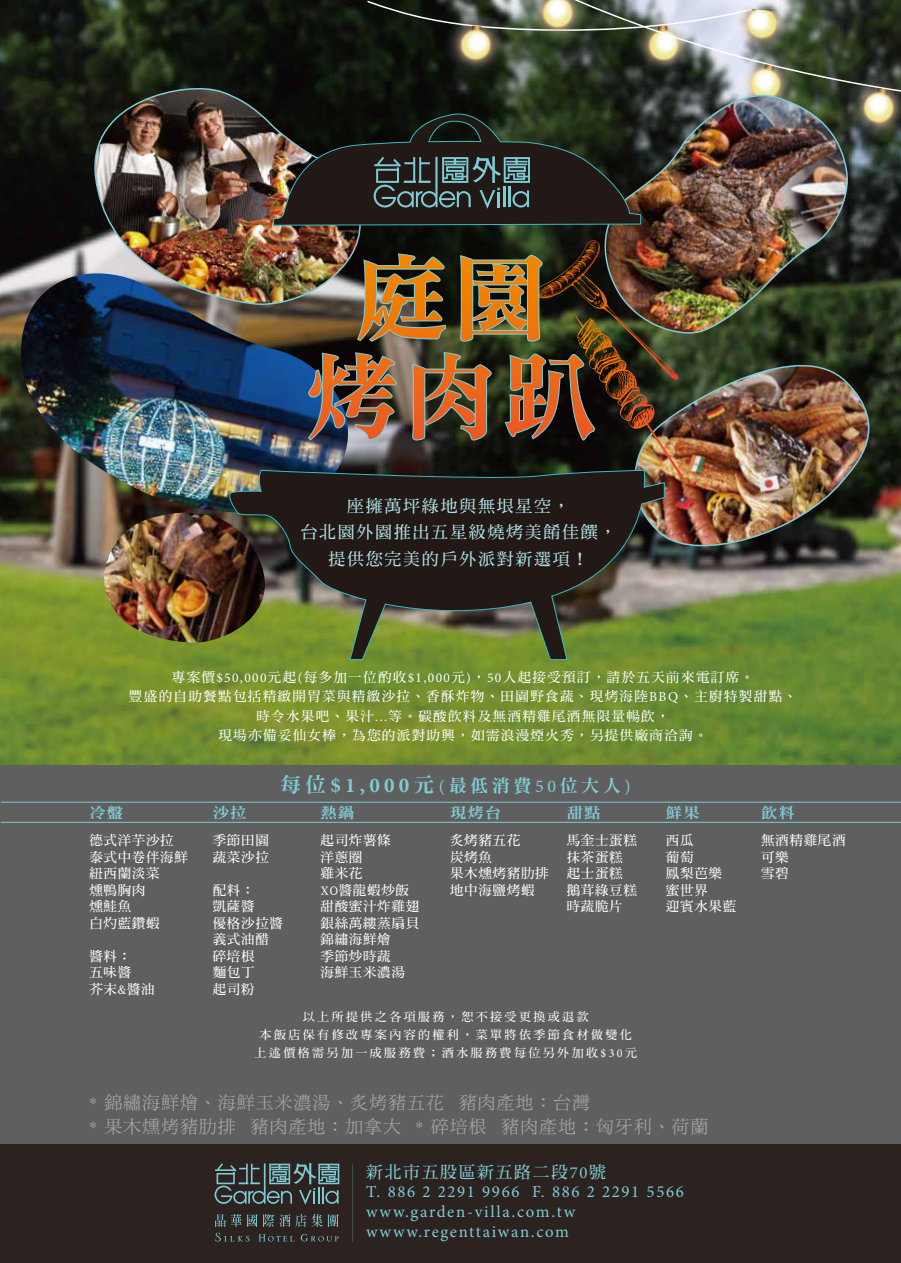
<style>
.page{position:relative;width:901px;height:1263px;background:#fff}
.page>*{position:absolute;margin:0;border:0;box-sizing:border-box;transform-origin:0 0}
.t1{font:18px/23.7px "DF Ming Std W5";letter-spacing:.05em;color:#a4a4a5}
.t2{font:18px "DF Ming Std W9";letter-spacing:.2em;color:#7fcbd5}
.t3{font:16.95px/26.2px "DF Ming Std W7";letter-spacing:.1em;color:#b1e0e6;text-align:center}
.t4{font:16.8px/20px "Minion Pro";letter-spacing:.1em;color:#7fcbd5}
.t5{font:16.8px "DF Ming Std W7";letter-spacing:.1em;color:#7fcbd5}
.t6{font:15px "DF Ming Std W9";letter-spacing:.05em;color:#7fcbd5;scale:1.1 1}
.t7{font:13.5px/16.5px "DF Ming Std W7";letter-spacing:.05em;color:#fff}
.t8{font:13.5px/19.5px "DF Ming Std W7";letter-spacing:.1em;color:#fff;text-align:center}
.t9{font:12px/18px "DF Ming Std W7";letter-spacing:.2em;color:#fff;text-align:center}
.s1{font-family:"Minion Pro"}
.s2{font-size:21px}
.s3{font-family:"Minion Pro";font-weight:700;font-size:21px}
</style>
<div class="page">
<div style="left:0;top:1143px;width:899px;height:120px;background:#2c2321"></div>
<img style="left:1px;top:0;width:899px;height:765px">
<svg style="left:214px;top:1163px;width:125px;height:42px"></svg>
<svg style="left:215px;top:1214px;width:26px;height:13px"></svg>
<svg style="left:247px;top:1214px;width:10px;height:13px"></svg>
<svg style="left:263px;top:1214px;width:59px;height:13px"></svg>
<svg style="left:328px;top:1214px;width:10px;height:13px"></svg>
<svg style="left:300px;top:1234px;width:38px;height:7px"></svg>
<svg style="left:215px;top:1233px;width:34px;height:8px"></svg>
<svg style="left:258px;top:1234px;width:36px;height:7px"></svg>
<div style="left:1px;top:765px;width:899px;height:378px;background:#5f5f5f"></div>
<hr style="left:1px;top:822px;width:899px;height:1px;background:#7fcbd5">
<hr style="left:1px;top:802px;width:899px;height:1px;background:#7fcbd5">
<img style="left:664px;top:336px;width:229px;height:226px">
<img style="left:595px;top:226px;width:257px;height:114px">
<img style="left:13px;top:273px;width:293px;height:266px">
<img style="left:84px;top:80px;width:280px;height:230px">
<img style="left:86px;top:513px;width:139px;height:130px">
<img style="left:225px;top:470px;width:439px;height:190px">
<img style="left:273px;top:0;width:627px;height:226px">
<img style="left:306px;top:240px;width:376px;height:238px">
<p class="t3" style="left:300px;top:493px;width:317px">座擁萬坪綠地與無垠星空，<br>台北園外園推出五星級燒烤美餚佳饌，提供您完美的戶外派對新選項！</p>
<p class="t8" style="left:129px;top:667px;width:669px">專案價<span class="s1">$50,000</span>元起<span class="s1">(</span>每多加一位酌收<span class="s1">$1,000</span>元<span class="s1">)</span>，<span class="s1">50</span>人起接受預訂，請於五天前來電訂席。<br>豐盛的自助餐點包括精緻開胃菜與精緻沙拉、香酥炸物、田園野食蔬、現烤海陸<span class="s1">BBQ</span>、主廚特製甜點、時令水果吧、果汁<span class="s1">...</span>等。碳酸飲料及無酒精雞尾酒無限量暢飲，<br>現場亦備妥仙女棒，為您的派對助興，如需浪漫煙火秀，另提供廠商洽詢。</p>
<p class="t6" style="left:89px;top:805px;width:32px">冷盤</p>
<p class="t7" style="left:89px;top:832px;width:100px">德式洋芋沙拉泰式中卷伴海鮮紐西蘭淡菜<br>燻鴨胸肉<br>燻鮭魚<br>白灼藍鑽蝦</p>
<p class="t7" style="left:89px;top:947px;width:67px">醬料：<br>五味醬<br>芥末&amp;醬油</p>
<h1 class="t2" style="left:280px;top:776px;width:352px"><span class="s2">每位</span><span class="s3">$1,000</span><span class="s2">元</span><span class="s1">(</span>最低消費<span class="s1">50</span>位大人<span class="s1">)</span></h1>
<p class="t6" style="left:213px;top:805px;width:32px">沙拉</p>
<p class="t7" style="left:213px;top:832px;width:58px">季節田園蔬菜沙拉</p>
<p class="t7" style="left:213px;top:881px;width:72px">配料：<br>凱薩醬<br>優格沙拉醬義式油醋碎培根<br>麵包丁<br>起司粉</p>
<p class="t6" style="left:320px;top:805px;width:32px">熱鍋</p>
<p class="t7" style="left:320px;top:832px;width:100px">起司炸薯條<br>洋蔥圈<br>雞米花<br>XO醬龍蝦炒飯甜酸蜜汁炸雞翅銀絲萬縷蒸扇貝錦繡海鮮燴<br>季節炒時蔬<br>海鮮玉米濃湯</p>
<p class="t6" style="left:450px;top:805px;width:48px">現烤台</p>
<p class="t7" style="left:450px;top:832px;width:100px">炙烤豬五花<br>炭烤魚<br>果木燻烤豬肋排地中海鹽烤蝦</p>
<p class="t6" style="left:566px;top:805px;width:32px">甜點</p>
<p class="t7" style="left:566px;top:832px;width:72px">馬奎士蛋糕抹茶蛋糕起士蛋糕鵝茸綠豆糕時蔬脆片</p>
<p class="t9" style="left:254px;top:1007px;width:384px">以上所提供之各項服務，恕不接受更換或退款<br>本飯店保有修改專案內容的權利，菜單將依季節食材做變化上述價格需另加一成服務費；酒水服務費每位另外加收<span class="s1">$30</span>元</p>
<p class="t6" style="left:665px;top:805px;width:32px">鮮果</p>
<p class="t7" style="left:665px;top:832px;width:72px">西瓜<br>葡萄<br>鳳梨芭樂蜜世界<br>迎賓水果藍</p>
<h1 class="t1" style="left:89px;top:1090px;width:620px">* 錦繡海鮮燴、海鮮玉米濃湯、炙烤豬五花 豬肉產地：台灣<br>* 果木燻烤豬肋排 豬肉產地：加拿大 * 碎培根 豬肉產地：匈牙利、荷蘭</h1>
<p class="t5" style="left:366px;top:1162px;width:241px">新北市五股區新五路二段<span class="s1">70</span>號</p>
<p class="t4" style="left:366px;top:1182px;width:319px">T. 886 2 2291 9966 F. 886 2 2291 5566 www.garden-villa.com.tw wwww.regenttaiwan.com</p>
<p class="t6" style="left:760px;top:805px;width:32px">飲料</p>
<p class="t7" style="left:760px;top:832px;width:86px">無酒精雞尾酒可樂<br>雪碧</p>
</div>
